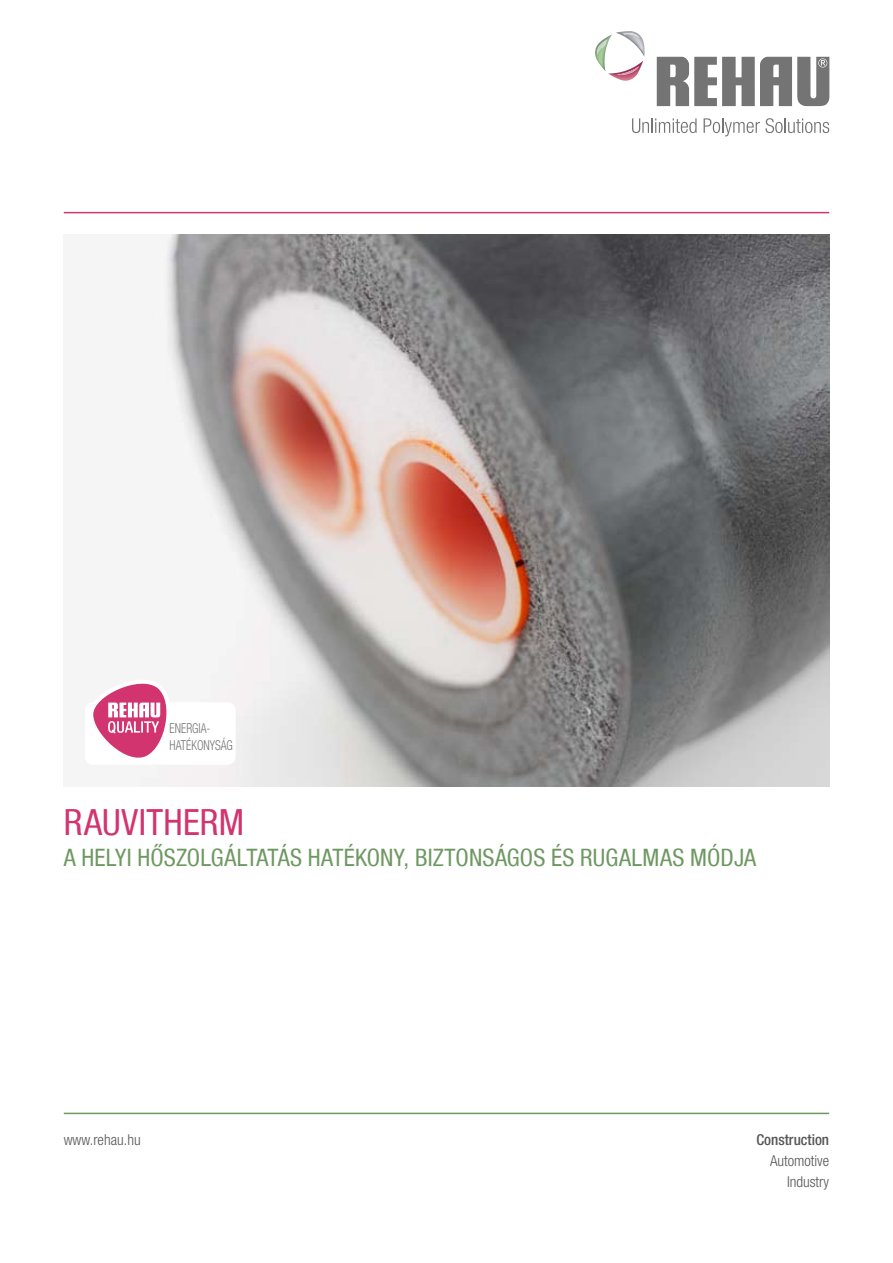
<style>
.page{position:relative;width:893px;height:1263px;background:#fff}
.page>*{position:absolute;margin:0;border:0;box-sizing:border-box;transform-origin:0 0}
.t1{font:condensed 36px "Helvetica Neue LT Com";letter-spacing:.01em;color:#d1346e}
.t2{font:condensed 24px "Helvetica Neue LT Com";letter-spacing:.005em;color:#6e9862}
.t3{font:300 condensed 15px/21px "Helvetica Neue LT Com";color:#575656;text-align:right}
.t4{font:500 condensed 15px "Helvetica Neue LT Com";color:#575656}
.t5{font:300 condensed 13.65px/16.4px "Helvetica Neue LT Com";color:#747474;scale:.86 1}
</style>
<div class="page">
<hr style="left:64px;top:212px;width:765px;height:1px;background:#d1346e">
<hr style="left:64px;top:1113px;width:765px;height:1px;background:#6e9862">
<svg style="left:632px;top:118px;width:65px;height:15px"></svg>
<svg style="left:704px;top:118px;width:125px;height:18px"></svg>
<svg style="left:657px;top:57px;width:172px;height:49px"></svg>
<svg style="left:595px;top:31px;width:49px;height:50px"></svg>
<img style="left:597px;top:39px;width:10px;height:16px">
<img style="left:616px;top:66px;width:23px;height:9px">
<img style="left:623px;top:33px;width:16px;height:5px">
<img style="left:140px;top:234px;width:689px;height:553px">
<svg style="left:93px;top:680px;width:142px;height:84px"></svg>
<div style="left:170px;top:718px;width:64px;height:37px;background:#fff"></div>
<p class="t5" style="left:170px;top:720px;width:75px">ENERGIA-<br>HATÉKONYSÁG</p>
<h1 class="t1" style="left:64px;top:800px;width:182px">RAUVITHERM</h1>
<p class="t2" style="left:64px;top:843px;width:694px">A HELYI HŐSZOLGÁLTATÁS HATÉKONY, BIZTONSÁGOS ÉS RUGALMAS MÓDJA</p>
<p class="t3" style="left:64px;top:1129px;width:78px">www.rehau.hu</p>
<p class="t4" style="left:756px;top:1131px;width:74px">Construction</p>
<p class="t3" style="left:770px;top:1150px;width:61px">Automotive<br>Industry</p>
</div>
